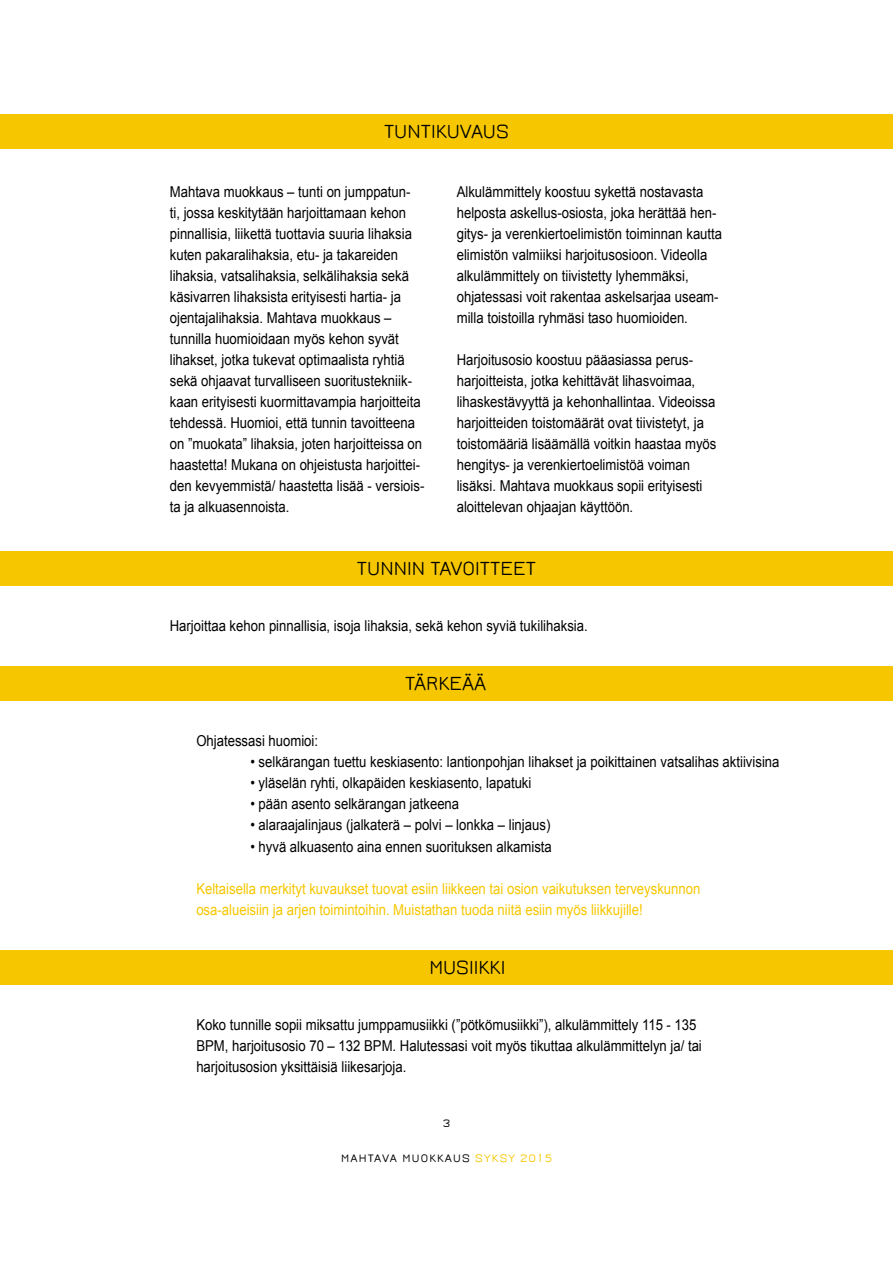
<style>
.page{position:relative;width:893px;height:1263px;background:#fff}
.page>*{position:absolute;margin:0;border:0;box-sizing:border-box;transform-origin:0 0}
.t1{font:500 21px "Jura";color:#000}
.t2{font:15px/21px "Arial";color:#000;scale:.88 1}
.t3{font:15px/21px "Arial";color:#f6c700;scale:.88 1}
.t4{font:600 12px "Jura";letter-spacing:.1em;color:#000}
.s1{color:#f6c700}
</style>
<div class="page">
<div style="left:0;top:115px;width:893px;height:34px;background:#f6c700"></div>
<div style="left:0;top:551px;width:893px;height:35px;background:#f6c700"></div>
<div style="left:0;top:667px;width:893px;height:34px;background:#f6c700"></div>
<div style="left:0;top:950px;width:893px;height:34px;background:#f6c700"></div>
<h1 class="t1" style="left:384px;top:121px;width:126px">TUNTIKUVAUS</h1>
<p class="t2" style="left:170px;top:181px;width:291px">Mahtava muokkaus – tunti on jumppatun&shy;ti, jossa keskitytään harjoittamaan kehon pinnallisia, liikettä tuottavia suuria lihaksia kuten pakaralihaksia, etu- ja takareiden lihaksia, vatsalihaksia, selkälihaksia sekä käsivarren lihaksista erityisesti hartia- ja ojentajalihaksia. Mahtava muokkaus – tunnilla huomioidaan myös kehon syvät lihakset, jotka tukevat optimaalista ryhtiä sekä ohjaavat turvalliseen suoritustekniik&shy;kaan erityisesti kuormittavampia harjoitteita tehdessä. Huomioi, että tunnin tavoitteena on ”muokata” lihaksia, joten harjoitteissa on haastetta! Mukana on ohjeistusta harjoittei&shy;den kevyemmistä/ haastetta lisää - versiois&shy;ta ja alkuasennoista.</p>
<p class="t2" style="left:457px;top:181px;width:303px">Alkulämmittely koostuu sykettä nostavasta helposta askellus-osiosta, joka herättää hen&shy;gitys- ja verenkiertoelimistön toiminnan kautta elimistön valmiiksi harjoitusosioon. Videolla alkulämmittely on tiivistetty lyhemmäksi, ohjatessasi voit rakentaa askelsarjaa useam&shy;milla toistoilla ryhmäsi taso huomioiden.</p>
<p class="t2" style="left:457px;top:349px;width:297px">Harjoitusosio koostuu pääasiassa perus&shy;harjoitteista, jotka kehittävät lihasvoimaa, lihaskestävyyttä ja kehonhallintaa. Videoissa harjoitteiden toistomäärät ovat tiivistetyt, ja toistomääriä lisäämällä voitkin haastaa myös hengitys- ja verenkiertoelimistöä voiman lisäksi. Mahtava muokkaus sopii erityisesti aloittelevan ohjaajan käyttöön.</p>
<h1 class="t1" style="left:357px;top:558px;width:181px">TUNNIN TAVOITTEET</h1>
<p class="t2" style="left:170px;top:615px;width:476px">Harjoittaa kehon pinnallisia, isoja lihaksia, sekä kehon syviä tukilihaksia.</p>
<h1 class="t1" style="left:405px;top:673px;width:83px">TÄRKEÄÄ</h1>
<p class="t2" style="left:196px;top:731px;width:140px">Ohjatessasi huomioi:</p>
<p class="t2" style="left:250px;top:752px;width:603px">• selkärangan tuettu keskiasento: lantionpohjan lihakset ja poikittainen vatsalihas aktiivisina</p>
<p class="t2" style="left:250px;top:773px;width:321px">• yläselän ryhti, olkapäiden keskiasento, lapatuki</p>
<p class="t2" style="left:250px;top:794px;width:239px">• pään asento selkärangan jatkeena</p>
<p class="t2" style="left:250px;top:815px;width:342px">• alaraajalinjaus (jalkaterä – polvi – lonkka – linjaus)</p>
<p class="t2" style="left:250px;top:836px;width:344px">• hyvä alkuasento aina ennen suorituksen alkamista</p>
<p class="t3" style="left:196px;top:878px;width:574px">Keltaisella merkityt kuvaukset tuovat esiin liikkeen tai osion vaikutuksen terveyskunnon osa-alueisiin ja arjen toimintoihin. Muistathan tuoda niitä esiin myös liikkujille!</p>
<h1 class="t1" style="left:429px;top:957px;width:78px">MUSIIKKI</h1>
<p class="t2" style="left:196px;top:1015px;width:576px">Koko tunnille sopii miksattu jumppamusiikki (”pötkömusiikki”), alkulämmittely 115 - 135<br>BPM, harjoitusosio 70 – 132 BPM. Halutessasi voit myös tikuttaa alkulämmittelyn ja/ tai harjoitusosion yksittäisiä liikesarjoja.</p>
<p class="t4" style="left:443px;top:1117px;width:8px">3</p>
<p class="t4" style="left:341px;top:1152px;width:212px">MAHTAVA MUOKKAUS <span class="s1">SYKSY 2015</span></p>
</div>
